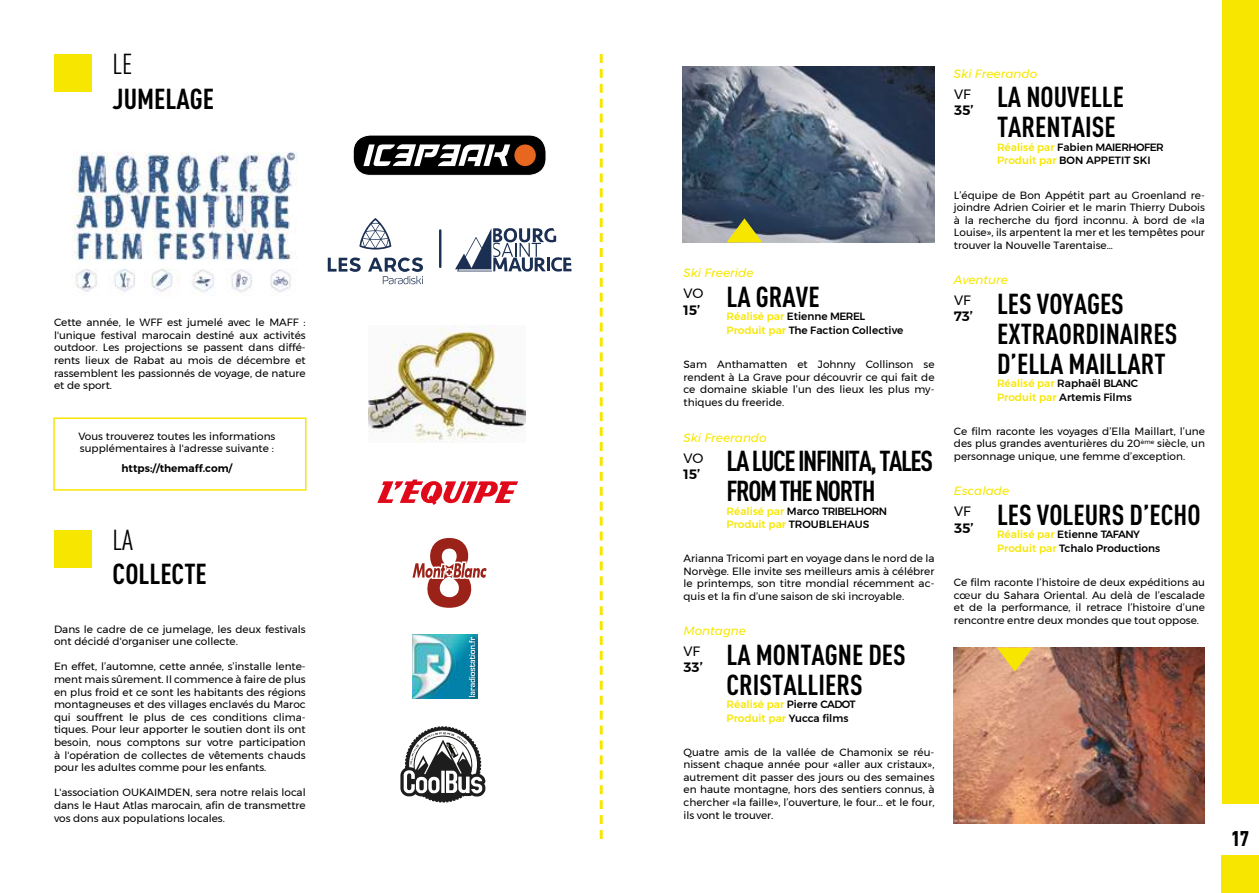
<style>
.page{position:relative;width:1259px;height:893px;background:#fff}
.page>*{position:absolute;margin:0;border:0;box-sizing:border-box;transform-origin:0 0}
.t1{font:700 28.5px/30px "DIN Cond";color:#000}
.t2{font:700 28.5px/30px "DIN Cond";letter-spacing:-.05em;color:#000}
.t3{font:28.5px "DIN Cond";color:#000}
.t4{font:900 21px "DIN Cond";color:#000}
.t5{font:600 13.5px "Montserrat";color:#000}
.t6{font:13.5px "Montserrat";color:#000}
.t7{font:italic 12px "Montserrat";color:#f7e700}
.t8{font:10.5px/12.6px "Montserrat";color:#000;text-align:justify}
.t9{font:500 10.5px/13.5px "Montserrat";color:#000}
.t10{font:600 10.5px "Montserrat";color:#000}
.s1{color:#f7e700}
</style>
<div class="page">
<div style="left:1222px;top:0;width:37px;height:804px;background:#f7e700"></div>
<img style="left:953px;top:648px;width:252px;height:176px">
<img style="left:683px;top:66px;width:251px;height:176px">
<svg style="left:997px;top:648px;width:35px;height:24px"></svg>
<svg style="left:726px;top:218px;width:36px;height:24px"></svg>
<svg style="left:600px;top:54px;width:3px;height:785px"></svg>
<div style="left:54px;top:54px;width:38px;height:38px;background:#f7e700"></div>
<div style="left:54px;top:530px;width:38px;height:38px;background:#f7e700"></div>
<img style="left:72px;top:152px;width:225px;height:141px">
<div style="left:53px;top:417px;width:253px;height:74px;border:2px solid #f7e700"></div>
<svg style="left:377px;top:480px;width:141px;height:25px"></svg>
<svg style="left:412px;top:538px;width:74px;height:70px"></svg>
<img style="left:413px;top:635px;width:64px;height:64px">
<img style="left:469px;top:637px;width:6px;height:34px">
<svg style="left:400px;top:726px;width:85px;height:76px"></svg>
<hr style="left:439px;top:229px;width:2px;height:39px;background:#1b2f52">
<svg style="left:455px;top:228px;width:116px;height:44px"></svg>
<svg style="left:359px;top:218px;width:32px;height:32px"></svg>
<svg style="left:328px;top:257px;width:95px;height:27px"></svg>
<div style="left:353px;top:135px;width:193px;height:40px;background:#000;border-radius:17px"></div>
<div style="left:353px;top:135px;width:193px;height:41px;border:1px solid #fff;border-radius:17px"></div>
<div style="left:514px;top:144px;width:22px;height:22px;background:#e76720;border-radius:50%"></div>
<svg style="left:363px;top:144px;width:147px;height:22px"></svg>
<img style="left:368px;top:325px;width:157px;height:118px">
<div style="left:1221px;top:855px;width:38px;height:38px;background:#f7e700"></div>
<h1 class="t3" style="left:113px;top:48px;width:22px">LE</h1>
<h1 class="t1" style="left:113px;top:83px;width:103px">JUMELAGE</h1>
<p class="t8" style="left:54px;top:316px;width:253px">Cette année, le WFF est jumelé avec le MAFF : l'unique festival marocain destiné aux activités outdoor. Les projections se passent dans diffé&shy;rents lieux de Rabat au mois de décembre et rassemblent les passionnés de voyage, de nature et de sport.</p>
<p class="t8" style="left:78px;top:430px;width:198px">Vous trouverez toutes les informations supplémentaires à l'adresse suivante :</p>
<p class="t10" style="left:122px;top:460px;width:112px">https://themaff.com/</p>
<h1 class="t3" style="left:113px;top:523px;width:22px">LA</h1>
<h1 class="t1" style="left:113px;top:558px;width:96px">COLLECTE</h1>
<p class="t8" style="left:54px;top:622px;width:253px">Dans le cadre de ce jumelage, les deux festivals ont décidé d'organiser une collecte.</p>
<p class="t8" style="left:54px;top:660px;width:253px">En effet, l’automne, cette année, s’installe lente&shy;ment mais sûrement. Il commence à faire de plus en plus froid et ce sont les habitants des régions montagneuses et des villages enclavés du Maroc qui souffrent le plus de ces conditions clima&shy;tiques. Pour leur apporter le soutien dont ils ont besoin, nous comptons sur votre participation à l'opération de collectes de vêtements chauds pour les adultes comme pour les enfants.</p>
<p class="t8" style="left:54px;top:786px;width:253px">L'association OUKAIMDEN, sera notre relais local dans le Haut Atlas marocain, afin de transmettre vos dons aux populations locales.</p>
<p class="t7" style="left:954px;top:64px;width:85px">Ski Freerando</p>
<p class="t6" style="left:954px;top:83px;width:18px">VF</p>
<p class="t5" style="left:954px;top:99px;width:21px">35’</p>
<h1 class="t1" style="left:997px;top:81px;width:129px">LA NOUVELLE<br>TARENTAISE</h1>
<p class="t9" style="left:997px;top:140px;width:168px"><span class="s1">Réalisé par</span> Fabien MAIERHOFER<br><span class="s1">Produit par</span> BON APPETIT SKI</p>
<p class="t7" style="left:683px;top:264px;width:72px">Ski Freeride</p>
<p class="t6" style="left:683px;top:283px;width:21px">VO</p>
<p class="t5" style="left:683px;top:299px;width:18px">15’</p>
<h1 class="t1" style="left:726px;top:281px;width:95px">LA GRAVE</h1>
<p class="t9" style="left:726px;top:310px;width:178px"><span class="s1">Réalisé par</span> Etienne MEREL<br><span class="s1">Produit par</span> The Faction Collective</p>
<p class="t8" style="left:683px;top:358px;width:252px">Sam Anthamatten et Johnny Collinson se rendent à La Grave pour découvrir ce qui fait de ce domaine skiable l’un des lieux les plus my&shy;thiques du freeride.</p>
<p class="t8" style="left:954px;top:188px;width:252px">L’équipe de Bon Appétit part au Groenland re&shy;joindre Adrien Coirier et le marin Thierry Dubois à la recherche du fjord inconnu. À bord de «la Louise», ils arpentent la mer et les tempêtes pour trouver la Nouvelle Tarentaise…</p>
<p class="t7" style="left:954px;top:271px;width:56px">Aventure</p>
<p class="t6" style="left:954px;top:290px;width:18px">VF</p>
<p class="t5" style="left:954px;top:306px;width:21px">73’</p>
<h1 class="t1" style="left:997px;top:288px;width:182px">LES VOYAGES<br>EXTRAORDINAIRES<br>D’ELLA MAILLART</h1>
<p class="t9" style="left:997px;top:377px;width:142px"><span class="s1">Réalisé par</span> Raphaël BLANC<br><span class="s1">Produit par</span> Artemis Films</p>
<p class="t8" style="left:954px;top:425px;width:252px">Ce film raconte les voyages d’Ella Maillart, l’une des plus grandes aventurières du 20<sup>ème</sup> siècle, un personnage unique, une femme d’exception.</p>
<p class="t7" style="left:683px;top:428px;width:85px">Ski Freerando</p>
<h1 class="t2" style="left:726px;top:445px;width:208px">LA LUCE INFINITA, TALES<br>FROM THE NORTH</h1>
<p class="t9" style="left:726px;top:504px;width:162px"><span class="s1">Réalisé par</span> Marco TRIBELHORN<br><span class="s1">Produit par</span> TROUBLEHAUS</p>
<h1 class="t1" style="left:997px;top:499px;width:205px">LES VOLEURS D’ECHO</h1>
<p class="t9" style="left:997px;top:528px;width:165px"><span class="s1">Réalisé par</span> Etienne TAFANY<br><span class="s1">Produit par</span> Tchalo Productions</p>
<p class="t6" style="left:683px;top:448px;width:21px">VO</p>
<p class="t5" style="left:683px;top:463px;width:18px">15’</p>
<p class="t7" style="left:954px;top:482px;width:57px">Escalade</p>
<p class="t6" style="left:954px;top:501px;width:18px">VF</p>
<p class="t5" style="left:954px;top:517px;width:21px">35’</p>
<p class="t8" style="left:683px;top:552px;width:252px">Arianna Tricomi part en voyage dans le nord de la Norvège. Elle invite ses meilleurs amis à célébrer le printemps, son titre mondial récemment ac&shy;quis et la fin d’une saison de ski incroyable.</p>
<p class="t8" style="left:954px;top:576px;width:252px">Ce film raconte l’histoire de deux expéditions au cœur du Sahara Oriental. Au delà de l’escalade et de la performance, il retrace l’histoire d’une rencontre entre deux mondes que tout oppose.</p>
<p class="t7" style="left:683px;top:622px;width:64px">Montagne</p>
<p class="t6" style="left:683px;top:641px;width:18px">VF</p>
<p class="t5" style="left:683px;top:657px;width:21px">33’</p>
<h1 class="t1" style="left:726px;top:639px;width:181px">LA MONTAGNE DES<br>CRISTALLIERS</h1>
<p class="t9" style="left:726px;top:698px;width:131px"><span class="s1">Réalisé par</span> Pierre CADOT<br><span class="s1">Produit par</span> Yucca films</p>
<p class="t8" style="left:683px;top:745px;width:252px">Quatre amis de la vallée de Chamonix se réu&shy;nissent chaque année pour «aller aux cristaux», autrement dit passer des jours ou des semaines en haute montagne, hors des sentiers connus, à chercher «la faille», l’ouverture, le four... et le four, ils vont le trouver.</p>
<h2 class="t4" style="left:1231px;top:825px;width:19px">17</h2>
</div>
